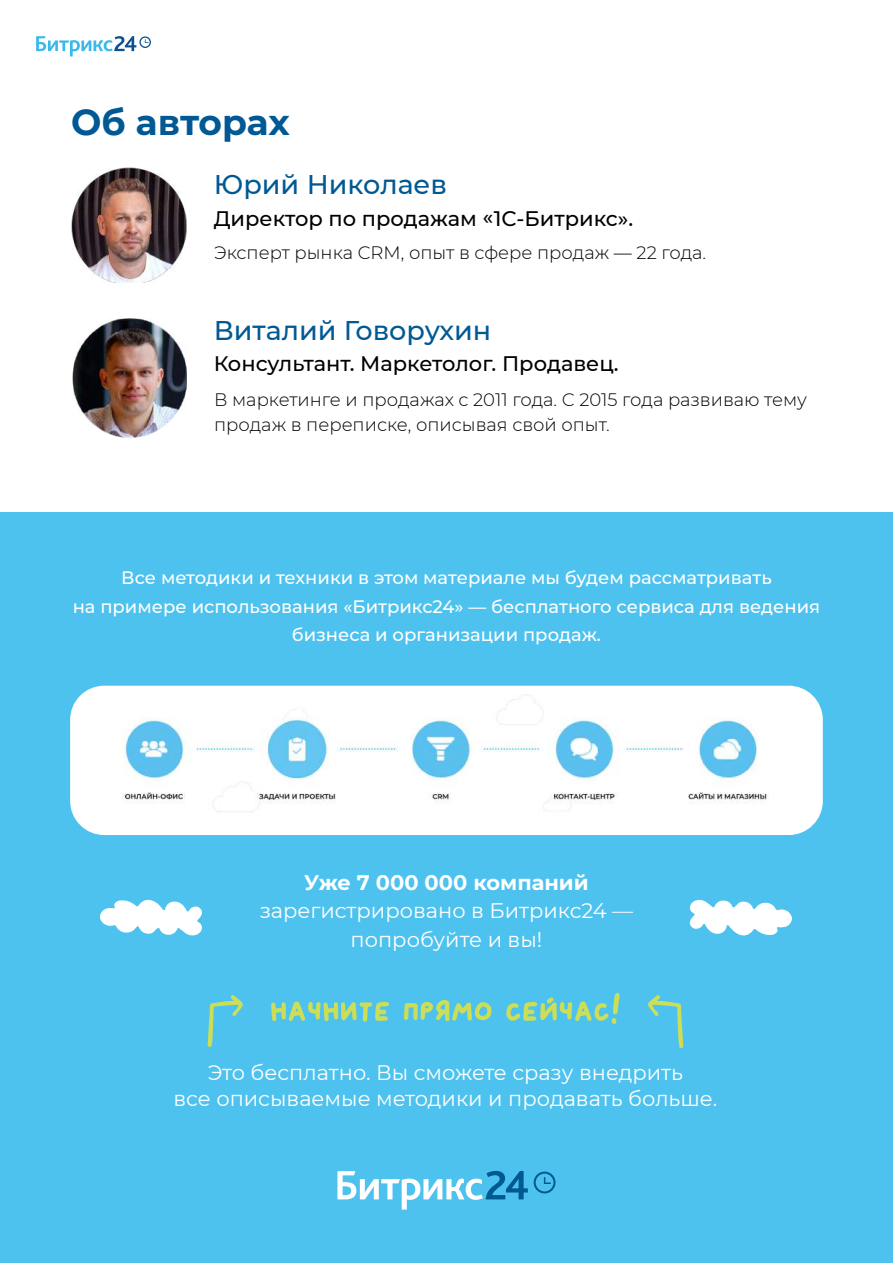
<style>
.page{position:relative;width:893px;height:1263px;background:#fff}
.page>*{position:absolute;margin:0;border:0;box-sizing:border-box;transform-origin:0 0}
.t1{font:700 36px "Montserrat";color:#005994}
.t2{font:500 27px "Montserrat";color:#005994}
.t3{font:21px/28.5px "Montserrat";color:#fff;text-align:center}
.t4{font:500 21px "Montserrat";color:#000}
.t5{font:500 18px/28.5px "Montserrat";color:#fff;text-align:center}
.t6{font:300 18px/25.5px "Montserrat";color:#000}
.s1{font-weight:700}
.s2{font-weight:300}
</style>
<div class="page">
<svg style="left:36px;top:36px;width:100px;height:20px"></svg>
<div style="left:139px;top:36px;width:12px;height:12px;border:1px solid #0f508e;border-radius:50%"></div>
<div style="left:0;top:512px;width:893px;height:751px;background:#4dc2ee"></div>
<svg style="left:99px;top:899px;width:103px;height:37px"></svg>
<svg style="left:689px;top:899px;width:103px;height:37px"></svg>
<svg style="left:271px;top:1001px;width:118px;height:21px"></svg>
<svg style="left:404px;top:1000px;width:87px;height:21px"></svg>
<svg style="left:506px;top:993px;width:114px;height:31px"></svg>
<svg style="left:207px;top:995px;width:36px;height:52px"></svg>
<svg style="left:648px;top:995px;width:35px;height:53px"></svg>
<div style="left:70px;top:686px;width:753px;height:149px;background:#fff;border-radius:34px"></div>
<img style="left:122px;top:694px;width:645px;height:118px">
<svg style="left:337px;top:1171px;width:191px;height:38px"></svg>
<svg style="left:534px;top:1171px;width:21px;height:22px"></svg>
<img style="left:72px;top:319px;width:114px;height:119px">
<img style="left:71px;top:167px;width:115px;height:116px">
<h1 class="t1" style="left:71px;top:96px;width:220px">Об авторах</h1>
<h2 class="t2" style="left:214px;top:166px;width:235px">Юрий Николаев</h2>
<p class="t4" style="left:214px;top:204px;width:421px">Директор по продажам «1С-Битрикс».</p>
<p class="t6" style="left:214px;top:239px;width:494px">Эксперт рынка CRM, опыт в сфере продаж — 22 года.</p>
<h2 class="t2" style="left:214px;top:311px;width:279px">Виталий Говорухин</h2>
<p class="t4" style="left:214px;top:349px;width:407px">Консультант. Маркетолог. Продавец.</p>
<p class="t6" style="left:214px;top:386px;width:594px">В маркетинге и продажах с 2011 года. С 2015 года развиваю тему продаж в переписке, описывая свой опыт.</p>
<p class="t5" style="left:73px;top:563px;width:749px">Все методики и техники в этом материале мы будем рассматривать<br>на примере использования «Битрикс24» — бесплатного сервиса для ведения бизнеса и организации продаж.</p>
<p class="t3" style="left:260px;top:867px;width:375px"><span class="s1">Уже 7 000 000 компаний </span>зарегистрировано в Битрикс24 <span class="s2">— </span>попробуйте и вы!</p>
<p class="t3" style="left:173px;top:1060px;width:545px;line-height:25.2px">Это бесплатно. Вы сможете сразу внедрить<br>все описываемые методики и продавать больше.</p>
</div>
